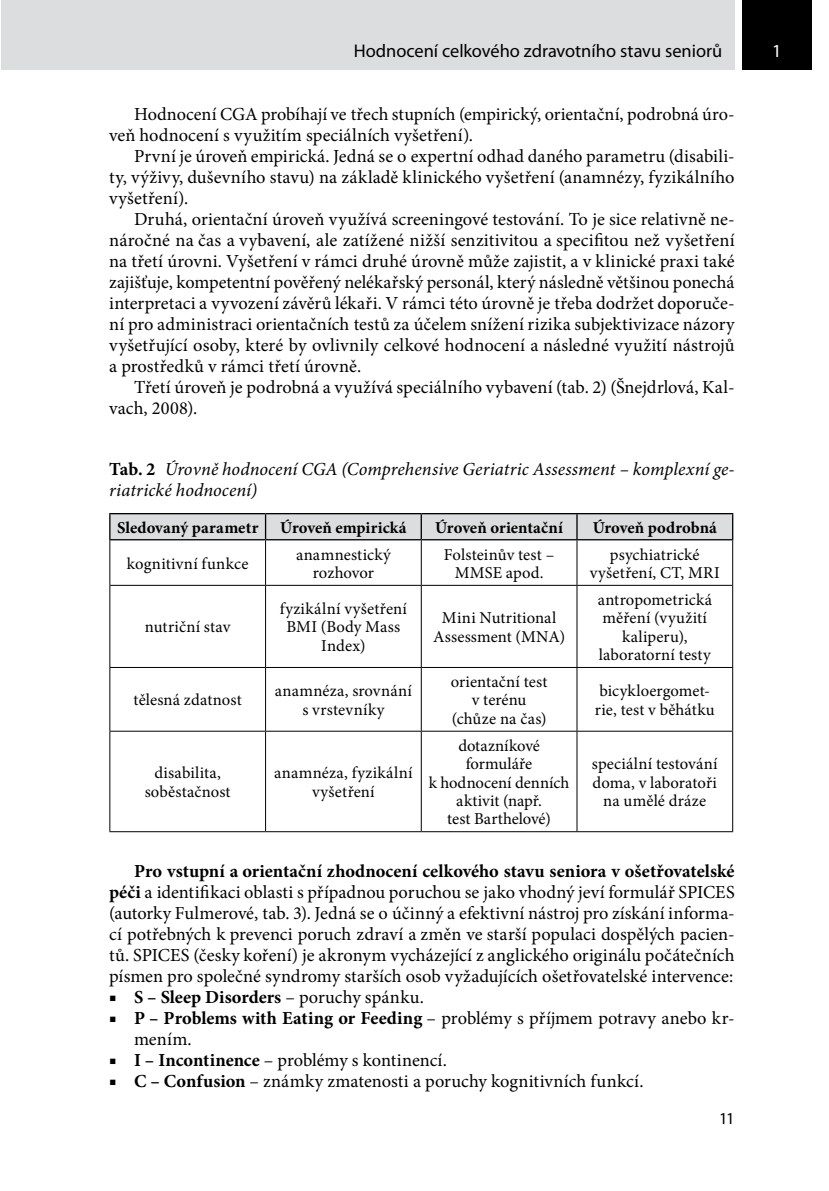
<style>
.page{position:relative;width:829px;height:1191px;background:#fff}
.page>*{position:absolute;margin:0;border:0;box-sizing:border-box;transform-origin:0 0}
.text{font:18.38px/21px "Minion Pro";letter-spacing:.005em;color:#000}
.text_1_nad{font:18.38px/21px "Minion Pro";color:#000;text-align:justify}
.tabulka_obrazek_popi{font:italic 18.38px/21px "Minion Pro";letter-spacing:.005em;color:#000}
.t1{font:18.38px "Myriad Pro";color:#000}
.t2{font:18.38px "Myriad Pro";color:#fff}
.tabulka_text{font:16.62px/18.4px "Minion Pro";letter-spacing:.01em;color:#000;text-align:center}
.tabulka_nadpisek{font:700 16.62px "Minion Pro";letter-spacing:.005em;color:#000}
.t3{font:16.62px "Myriad Pro";color:#000}
.s1{font-weight:700;font-style:normal}
.s2{font-weight:700}
</style>
<div class="page">
<div style="left:742px;top:0;width:69px;height:69px;background:#000"></div>
<div style="left:1px;top:0;width:733px;height:69px;background:#dcddde"></div>
<svg style="left:110px;top:540px;width:622px;height:291px"></svg>
<svg style="left:109px;top:513px;width:624px;height:26px;background:#cccdce"></svg>
<hr style="left:109px;top:539px;width:156px;height:1px;background:#000">
<hr style="left:265px;top:539px;width:156px;height:1px;background:#000">
<hr style="left:421px;top:539px;width:156px;height:1px;background:#000">
<hr style="left:577px;top:539px;width:156px;height:1px;background:#000">
<hr style="left:109px;top:540px;width:1px;height:45px;background:#000">
<hr style="left:265px;top:540px;width:1px;height:45px;background:#000">
<hr style="left:421px;top:540px;width:1px;height:45px;background:#000">
<hr style="left:576px;top:540px;width:1px;height:45px;background:#000">
<hr style="left:732px;top:540px;width:1px;height:45px;background:#000">
<hr style="left:109px;top:585px;width:156px;height:1px;background:#000">
<hr style="left:109px;top:586px;width:1px;height:81px;background:#000">
<hr style="left:265px;top:585px;width:156px;height:1px;background:#000">
<hr style="left:265px;top:586px;width:1px;height:81px;background:#000">
<hr style="left:421px;top:585px;width:156px;height:1px;background:#000">
<hr style="left:421px;top:586px;width:1px;height:81px;background:#000">
<hr style="left:577px;top:585px;width:156px;height:1px;background:#000">
<hr style="left:576px;top:586px;width:1px;height:81px;background:#000">
<hr style="left:732px;top:586px;width:1px;height:81px;background:#000">
<hr style="left:109px;top:667px;width:156px;height:1px;background:#000">
<hr style="left:109px;top:668px;width:1px;height:62px;background:#000">
<hr style="left:265px;top:667px;width:156px;height:1px;background:#000">
<hr style="left:265px;top:668px;width:1px;height:62px;background:#000">
<hr style="left:421px;top:667px;width:156px;height:1px;background:#000">
<hr style="left:421px;top:668px;width:1px;height:62px;background:#000">
<hr style="left:577px;top:667px;width:156px;height:1px;background:#000">
<hr style="left:576px;top:668px;width:1px;height:62px;background:#000">
<hr style="left:732px;top:668px;width:1px;height:62px;background:#000">
<hr style="left:109px;top:730px;width:156px;height:1px;background:#000">
<hr style="left:109px;top:731px;width:1px;height:100px;background:#000">
<hr style="left:265px;top:730px;width:156px;height:1px;background:#000">
<hr style="left:265px;top:731px;width:1px;height:100px;background:#000">
<hr style="left:421px;top:730px;width:156px;height:1px;background:#000">
<hr style="left:421px;top:731px;width:1px;height:100px;background:#000">
<hr style="left:577px;top:730px;width:156px;height:1px;background:#000">
<hr style="left:576px;top:731px;width:1px;height:100px;background:#000">
<hr style="left:732px;top:731px;width:1px;height:100px;background:#000">
<hr style="left:109px;top:831px;width:156px;height:1px;background:#000">
<hr style="left:265px;top:831px;width:156px;height:1px;background:#000">
<hr style="left:421px;top:831px;width:156px;height:1px;background:#000">
<hr style="left:577px;top:831px;width:156px;height:1px;background:#000">
<p class="t1" style="left:353px;top:40px;width:370px">Hodnocení celkového zdravotního stavu seniorů</p>
<p class="text" style="left:109px;top:104px;width:627px;text-indent:25px">Hodnocení CGA probíhají ve třech stupních (empirický, orientační, podrobná úro&shy;veň hodnocení s využitím speciálních vyšetření).</p>
<p class="text" style="left:109px;top:146px;width:627px;text-align:justify;text-indent:25px">První je úroveň empirická. Jedná se o expertní odhad daného parametru (disabili&shy;ty, výživy, duševního stavu) na základě klinického vyšetření (anamnézy, fyzikálního vyšetření).</p>
<p class="text" style="left:109px;top:209px;width:627px;text-align:justify;text-indent:25px">Druhá, orientační úroveň využívá screeningové testování. To je sice relativně ne&shy;náročné na čas a vybavení, ale zatížené nižší senzitivitou a specifitou než vyšetření na třetí úrovni. Vyšetření v rámci druhé úrovně může zajistit, a v klinické praxi také zajišťuje, kompetentní pověřený nelékařský personál, který následně většinou ponechá interpretaci a vyvození závěrů lékaři. V rámci této úrovně je třeba dodržet doporuče&shy;ní pro administraci orientačních testů za účelem snížení rizika subjektivizace názory vyšetřující osoby, které by ovlivnily celkové hodnocení a následné využití nástrojů a prostředků v rámci třetí úrovně.</p>
<p class="text" style="left:109px;top:377px;width:627px;text-indent:25px">Třetí úroveň je podrobná a využívá speciálního vybavení (tab. 2) (Šnejdrlová, Kal&shy;vach, 2008).</p>
<p class="tabulka_obrazek_popi" style="left:109px;top:458px;width:627px"><span class="s1">Tab. 2</span> Úrovně hodnocení CGA (Comprehensive Geriatric Assessment – komplexní ge&shy;riatrické hodnocení)</p>
<p class="tabulka_nadpisek" style="left:117px;top:516px;width:143px">Sledovaný parametr</p>
<p class="tabulka_nadpisek" style="left:280px;top:516px;width:128px">Úroveň empirická</p>
<p class="tabulka_nadpisek" style="left:435px;top:516px;width:129px">Úroveň orientační</p>
<p class="tabulka_nadpisek" style="left:592px;top:516px;width:126px">Úroveň podrobná</p>
<p class="tabulka_text" style="left:127px;top:554px;width:123px">kognitivní funkce</p>
<p class="tabulka_text" style="left:296px;top:545px;width:96px">anamnestický rozhovor</p>
<p class="tabulka_text" style="left:444px;top:545px;width:112px">Folsteinův test –<br>MMSE apod.</p>
<p class="tabulka_text" style="left:589px;top:545px;width:132px">psychiatrické vyšetření, CT, MRI</p>
<p class="tabulka_text" style="left:145px;top:618px;width:87px">nutriční stav</p>
<p class="tabulka_text" style="left:597px;top:590px;width:116px">antropometrická měření (využití kaliperu), laboratorní testy</p>
<p class="tabulka_text" style="left:280px;top:599px;width:129px">fyzikální vyšetření</p>
<p class="tabulka_text" style="left:286px;top:618px;width:115px">BMI (Body Mass<br>Index)</p>
<p class="tabulka_text" style="left:433px;top:609px;width:134px">Mini Nutritional<br>Assessment (MNA)</p>
<p class="tabulka_text" style="left:133px;top:691px;width:110px">tělesná zdatnost</p>
<p class="tabulka_text" style="left:275px;top:682px;width:139px">anamnéza, srovnání s vrstevníky</p>
<p class="tabulka_text" style="left:450px;top:672px;width:98px">orientační test v terénu (chůze na čas)</p>
<p class="tabulka_text" style="left:594px;top:682px;width:121px;text-align:left">bicykloergomet&shy;rie, test v běhátku</p>
<p class="tabulka_text" style="left:145px;top:764px;width:87px">disabilita, soběstačnost</p>
<p class="tabulka_text" style="left:274px;top:764px;width:140px">anamnéza, fyzikální vyšetření</p>
<p class="tabulka_text" style="left:429px;top:736px;width:142px">dotazníkové formuláře<br>k hodnocení denních aktivit (např.<br>test Barthelové)</p>
<p class="tabulka_text" style="left:592px;top:754px;width:127px">speciální testování doma, v laboratoři na umělé dráze</p>
<p class="text_1_nad" style="left:109px;top:860px;width:627px;text-indent:25px"><span class="s2">Pro vstupní a orientační zhodnocení celkového stavu seniora v ošetřovatelské péči</span> a identifikaci oblasti s případnou poruchou se jako vhodný jeví formulář SPICES (autorky Fulmerové, tab. 3). Jedná se o účinný a efektivní nástroj pro získání informa&shy;cí potřebných k prevenci poruch zdraví a změn ve starší populaci dospělých pacien&shy;tů. SPICES (česky koření) je akronym vycházející z anglického originálu počátečních písmen pro společné syndromy starších osob vyžadujících ošetřovatelské intervence:</p>
<p class="text" style="left:109px;top:986px;width:316px">■ <span class="s2">S – Sleep Disorders</span> – poruchy spánku.</p>
<p class="text" style="left:134px;top:1007px;width:602px;text-indent:-25px">■ <span class="s2">P – Problems with Eating or Feeding</span> – problémy s příjmem potravy anebo kr&shy;mením.</p>
<p class="text" style="left:109px;top:1049px;width:339px">■ <span class="s2">I – Incontinence</span> – problémy s kontinencí.</p>
<p class="text" style="left:109px;top:1070px;width:535px">■ <span class="s2">C – Confusion</span> – známky zmatenosti a poruchy kognitivních funkcí.</p>
<p class="t3" style="left:719px;top:1108px;width:17px">11</p>
<p class="t2" style="left:772px;top:40px;width:11px">1</p>
</div>
